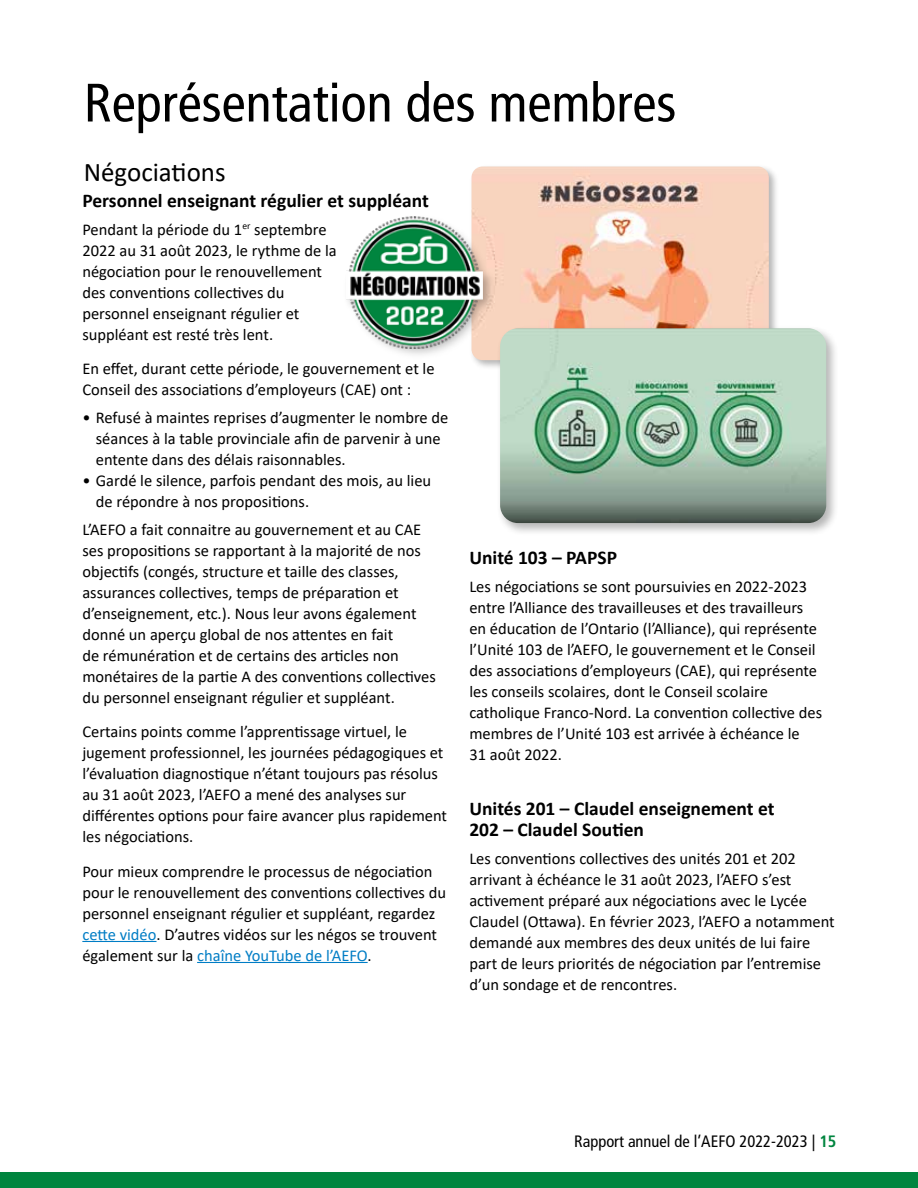
<style>
.page{position:relative;width:918px;height:1188px;background:#fff}
.page>*{position:absolute;margin:0;border:0;box-sizing:border-box;transform-origin:0 0}
.t1{font:condensed 54px "Frutiger LT Std";color:#000}
.t2{font:27px "Calibri";color:#000}
.t3{font:700 19.5px/21px "Calibri";color:#000}
.t4{font:16.5px/21px "Calibri";color:#000}
.t5{font:condensed 16.5px "Frutiger LT Std";color:#000}
.s1{color:#007dc5}
.s2{font-weight:700;color:#00853f}
</style>
<div class="page">
<div style="left:0;top:1173px;width:918px;height:15px;background:#00853f"></div>
<hr style="left:82px;top:941px;width:75px;height:1px;background:#007dc5">
<hr style="left:197px;top:962px;width:171px;height:1px;background:#007dc5">
<div style="left:469px;top:164px;width:310px;height:207px;background:#000;opacity:.3"></div>
<img style="left:472px;top:167px;width:297px;height:193px">
<div style="left:343px;top:214px;width:153px;height:146px;background:#000;opacity:.28"></div>
<img style="left:346px;top:217px;width:137px;height:131px">
<div style="left:497px;top:325px;width:343px;height:211px;background:#000;opacity:.29"></div>
<img style="left:500px;top:328px;width:326px;height:195px">
<h1 class="t1" style="left:84px;top:71px;width:594px">Représentation des membres</h1>
<h2 class="t2" style="left:84px;top:153px;width:143px">Négociations</h2>
<p class="t3" style="left:82px;top:190px;width:348px">Personnel enseignant régulier et suppléant</p>
<p class="t4" style="left:82px;top:218px;width:256px">Pendant la période du 1<sup>er</sup> septembre 2022 au 31 août 2023, le rythme de la négociation pour le renouvellement des conventions collectives du personnel enseignant régulier et suppléant est resté très lent.</p>
<p class="t4" style="left:82px;top:358px;width:354px">En effet, durant cette période, le gouvernement et le<br>Conseil des associations d’employeurs (CAE) ont :</p>
<p class="t4" style="left:96px;top:407px;width:354px;text-indent:-13px">• Refusé à maintes reprises d’augmenter le nombre de séances à la table provinciale afin de parvenir à une entente dans des délais raisonnables.</p>
<p class="t4" style="left:96px;top:470px;width:337px;text-indent:-13px">• Gardé le silence, parfois pendant des mois, au lieu de répondre à nos propositions.</p>
<p class="t4" style="left:82px;top:518px;width:355px">L’AEFO a fait connaitre au gouvernement et au CAE ses propositions se rapportant à la majorité de nos objectifs (congés, structure et taille des classes, assurances collectives, temps de préparation et d’enseignement, etc.). Nous leur avons également donné un aperçu global de nos attentes en fait<br>de rémunération et de certains des articles non monétaires de la partie A des conventions collectives du personnel enseignant régulier et suppléant.</p>
<p class="t4" style="left:82px;top:721px;width:366px">Certains points comme l’apprentissage virtuel, le jugement professionnel, les journées pédagogiques et l’évaluation diagnostique n’étant toujours pas résolus au 31 août 2023, l’AEFO a mené des analyses sur différentes options pour faire avancer plus rapidement les négociations.</p>
<p class="t4" style="left:82px;top:860px;width:365px">Pour mieux comprendre le processus de négociation pour le renouvellement des conventions collectives du personnel enseignant régulier et suppléant, regardez <span class="s1">cette vidéo</span>. D’autres vidéos sur les négos se trouvent également sur la <span class="s1">chaîne YouTube de l’AEFO</span>.</p>
<p class="t3" style="left:469px;top:547px;width:149px">Unité 103 – PAPSP</p>
<p class="t4" style="left:469px;top:575px;width:354px">Les négociations se sont poursuivies en 2022-2023 entre l’Alliance des travailleuses et des travailleurs en éducation de l’Ontario (l’Alliance), qui représente l’Unité 103 de l’AEFO, le gouvernement et le Conseil des associations d’employeurs (CAE), qui représente les conseils scolaires, dont le Conseil scolaire catholique Franco-Nord. La convention collective des membres de l’Unité 103 est arrivée à échéance le<br>31 août 2022.</p>
<p class="t3" style="left:469px;top:798px;width:307px">Unités 201 – Claudel enseignement et<br>202 – Claudel Soutien</p>
<p class="t4" style="left:469px;top:847px;width:367px">Les conventions collectives des unités 201 et 202 arrivant à échéance le 31 août 2023, l’AEFO s’est activement préparé aux négociations avec le Lycée Claudel (Ottawa). En février 2023, l’AEFO a notamment demandé aux membres des deux unités de lui faire part de leurs priorités de négociation par l’entremise d’un sondage et de rencontres.</p>
<p class="t5" style="left:574px;top:1132px;width:264px">Rapport annuel de l’AEFO 2022-2023 | <span class="s2">15</span></p>
</div>
